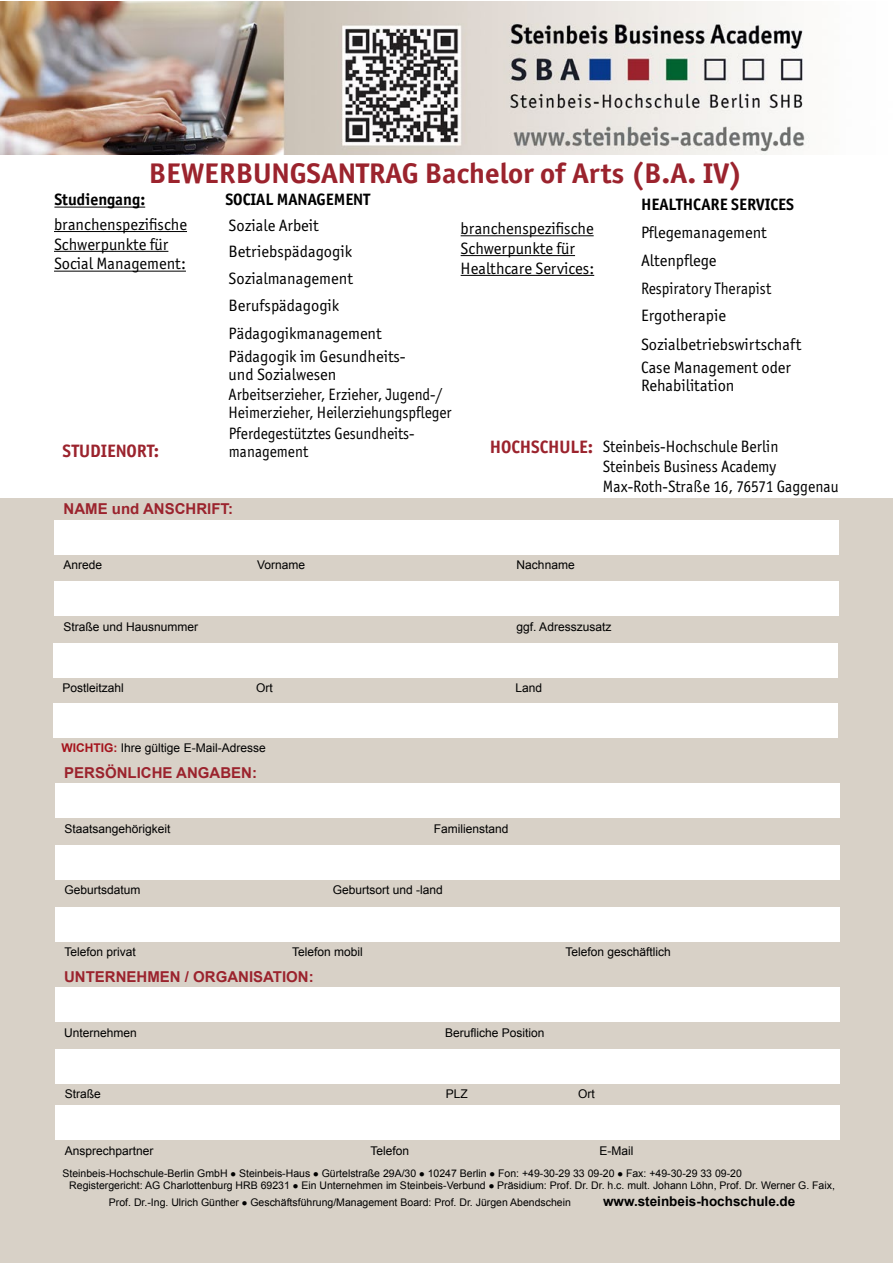
<style>
.page{position:relative;width:893px;height:1263px;background:#fff}
.page>*{position:absolute;margin:0;border:0;box-sizing:border-box;transform-origin:0 0}
.t1{font:700 28.5px "Officina Sans ITC Std";color:#9b232d;scale:1.06 1}
.t2{font:700 18px "Officina Sans ITC Std";color:#9b232d}
.t3{font:16.5px/19.8px "Officina Sans ITC Std";color:#000}
.t4{font:16.5px/18px "Officina Sans ITC Std";color:#000;scale:.93 1}
.t5{font:16.5px/19.8px "Officina Sans ITC Std";color:#000;scale:.95 1}
.t6{font:700 16.5px "Officina Sans ITC Std";color:#000}
.t7{font:700 15px "Arial";color:#9b232d}
.t8{font:700 13.5px "Arial";color:#000}
.t9{font:12px "Arial";color:#000}
.t10{font:10.5px/12.6px "Arial";color:#000}
.s1{font-weight:700;font-size:18px;color:#9b232d}
.s2{font-weight:700;color:#a4131c}
</style>
<div class="page">
<img style="left:0;top:1px;width:809px;height:153px">
<hr style="left:54px;top:207px;width:91px;height:1px;background:#000">
<div style="left:0;top:499px;width:893px;height:764px;background:#d8d1c7"></div>
<div style="left:54px;top:520px;width:785px;height:34px;background:#fff"></div>
<div style="left:54px;top:582px;width:785px;height:34px;background:#fff"></div>
<div style="left:53px;top:643px;width:785px;height:34px;background:#fff"></div>
<div style="left:55px;top:784px;width:785px;height:34px;background:#fff"></div>
<div style="left:55px;top:845px;width:785px;height:34px;background:#fff"></div>
<div style="left:55px;top:907px;width:785px;height:34px;background:#fff"></div>
<div style="left:55px;top:988px;width:785px;height:34px;background:#fff"></div>
<div style="left:55px;top:1049px;width:785px;height:35px;background:#fff"></div>
<div style="left:55px;top:1106px;width:785px;height:34px;background:#fff"></div>
<div style="left:53px;top:703px;width:785px;height:35px;background:#fff"></div>
<hr style="left:54px;top:231px;width:133px;height:1px;background:#000">
<hr style="left:54px;top:251px;width:114px;height:1px;background:#000">
<hr style="left:54px;top:271px;width:132px;height:1px;background:#000">
<hr style="left:461px;top:235px;width:133px;height:1px;background:#000">
<hr style="left:461px;top:255px;width:114px;height:1px;background:#000">
<hr style="left:461px;top:275px;width:133px;height:1px;background:#000">
<h1 class="t1" style="left:149px;top:155px;width:561px">BEWERBUNGSANTRAG Bachelor of Arts (B.A. IV)</h1>
<h3 class="t6" style="left:225px;top:189px;width:146px">SOCIAL MANAGEMENT</h3>
<h3 class="t3" style="left:229px;top:241px;width:125px">Betriebspädagogik</h3>
<h3 class="t6" style="left:54px;top:190px;width:92px">Studiengang:</h3>
<h3 class="t3" style="left:54px;top:214px;width:135px">branchenspezifische</h3>
<h3 class="t3" style="left:229px;top:215px;width:92px">Soziale Arbeit</h3>
<h3 class="t3" style="left:54px;top:234px;width:133px">Schwerpunkte für<br>Social Management:</h3>
<h3 class="t3" style="left:229px;top:268px;width:126px">Sozialmanagement</h3>
<h3 class="t3" style="left:229px;top:296px;width:112px">Berufspädagogik</h3>
<h3 class="t3" style="left:229px;top:323px;width:155px">Pädagogikmanagement</h3>
<h3 class="t3" style="left:229px;top:347px;width:179px;line-height:18px">Pädagogik im Gesundheits&shy;und Sozialwesen</h3>
<h2 class="t2" style="left:63px;top:440px;width:98px">STUDIENORT:</h2>
<h3 class="t4" style="left:229px;top:385px;width:241px">Arbeitserzieher, Erzieher, Jugend-/<br>Heimerzieher, Heilerziehungspfleger</h3>
<h3 class="t4" style="left:229px;top:424px;width:201px">Pferdegestütztes Gesundheits&shy;management</h3>
<h3 class="t7" style="left:64px;top:498px;width:171px">NAME und ANSCHRIFT:</h3>
<h3 class="t3" style="left:461px;top:219px;width:135px">branchenspezifische<br>Schwerpunkte für<br>Healthcare Services:</h3>
<h3 class="t6" style="left:641px;top:194px;width:155px">HEALTHCARE SERVICES</h3>
<h3 class="t3" style="left:641px;top:223px;width:127px">Pflegemanagement</h3>
<h3 class="t4" style="left:641px;top:279px;width:141px">Respiratory Therapist</h3>
<h3 class="t3" style="left:641px;top:251px;width:77px">Altenpflege</h3>
<h3 class="t3" style="left:641px;top:306px;width:87px">Ergotherapie</h3>
<h3 class="t3" style="left:641px;top:334px;width:162px">Sozialbetriebswirtschaft</h3>
<h3 class="t3" style="left:641px;top:359px;width:152px;line-height:18px">Case Management oder<br>Rehabilitation</h3>
<h3 class="t5" style="left:603px;top:436px;width:249px;text-indent:-113px"><span class="s1">HOCHSCHULE:</span> Steinbeis-Hochschule Berlin<br>Steinbeis Business Academy<br>Max-Roth-Straße 16, 76571 Gaggenau</h3>
<p class="t9" style="left:64px;top:556px;width:40px">Anrede</p>
<p class="t9" style="left:257px;top:556px;width:50px">Vorname</p>
<p class="t9" style="left:517px;top:556px;width:60px">Nachname</p>
<p class="t9" style="left:64px;top:618px;width:136px">Straße und Hausnummer</p>
<p class="t9" style="left:517px;top:618px;width:96px">ggf. Adresszusatz</p>
<p class="t9" style="left:62px;top:680px;width:63px">Postleitzahl</p>
<p class="t9" style="left:256px;top:680px;width:18px">Ort</p>
<p class="t9" style="left:516px;top:680px;width:28px">Land</p>
<p class="t9" style="left:62px;top:740px;width:206px"><span class="s2">WICHTIG:</span> Ihre gültige E-Mail-Adresse</p>
<h3 class="t7" style="left:64px;top:762px;width:194px">PERSÖNLICHE ANGABEN:</h3>
<p class="t9" style="left:64px;top:820px;width:108px">Staatsangehörigkeit</p>
<p class="t9" style="left:434px;top:820px;width:76px">Familienstand</p>
<p class="t9" style="left:64px;top:882px;width:78px">Geburtsdatum</p>
<p class="t9" style="left:333px;top:882px;width:112px">Geburtsort und -land</p>
<p class="t9" style="left:64px;top:943px;width:73px">Telefon privat</p>
<p class="t9" style="left:292px;top:943px;width:72px">Telefon mobil</p>
<p class="t9" style="left:566px;top:943px;width:107px">Telefon geschäftlich</p>
<h3 class="t7" style="left:64px;top:966px;width:251px">UNTERNEHMEN / ORGANISATION:</h3>
<p class="t9" style="left:64px;top:1024px;width:74px">Unternehmen</p>
<p class="t9" style="left:445px;top:1024px;width:101px">Berufliche Position</p>
<p class="t9" style="left:65px;top:1086px;width:38px">Straße</p>
<p class="t9" style="left:446px;top:1086px;width:24px">PLZ</p>
<p class="t9" style="left:578px;top:1086px;width:18px">Ort</p>
<p class="t9" style="left:65px;top:1142px;width:90px">Ansprechpartner</p>
<p class="t9" style="left:371px;top:1142px;width:40px">Telefon</p>
<p class="t9" style="left:600px;top:1142px;width:35px">E-Mail</p>
<p class="t10" style="left:69px;top:1167px;width:767px;text-indent:-7px">Steinbeis-Hochschule-Berlin GmbH ● Steinbeis-Haus ● Gürtelstraße 29A/30 ● 10247 Berlin ● Fon: +49-30-29 33 09-20 ● Fax: +49-30-29 33 09-20<br>Registergericht: AG Charlottenburg HRB 69231 ● Ein Unternehmen im Steinbeis-Verbund ● Präsidium: Prof. Dr. Dr. h.c. mult. Johann Löhn, Prof. Dr. Werner G. Faix,</p>
<p class="t10" style="left:109px;top:1195px;width:463px">Prof. Dr.-Ing. Ulrich Günther ● Geschäftsführung/Management Board: Prof. Dr. Jürgen Abendschein</p>
<p class="t8" style="left:603px;top:1191px;width:194px">www.steinbeis-hochschule.de</p>
</div>
